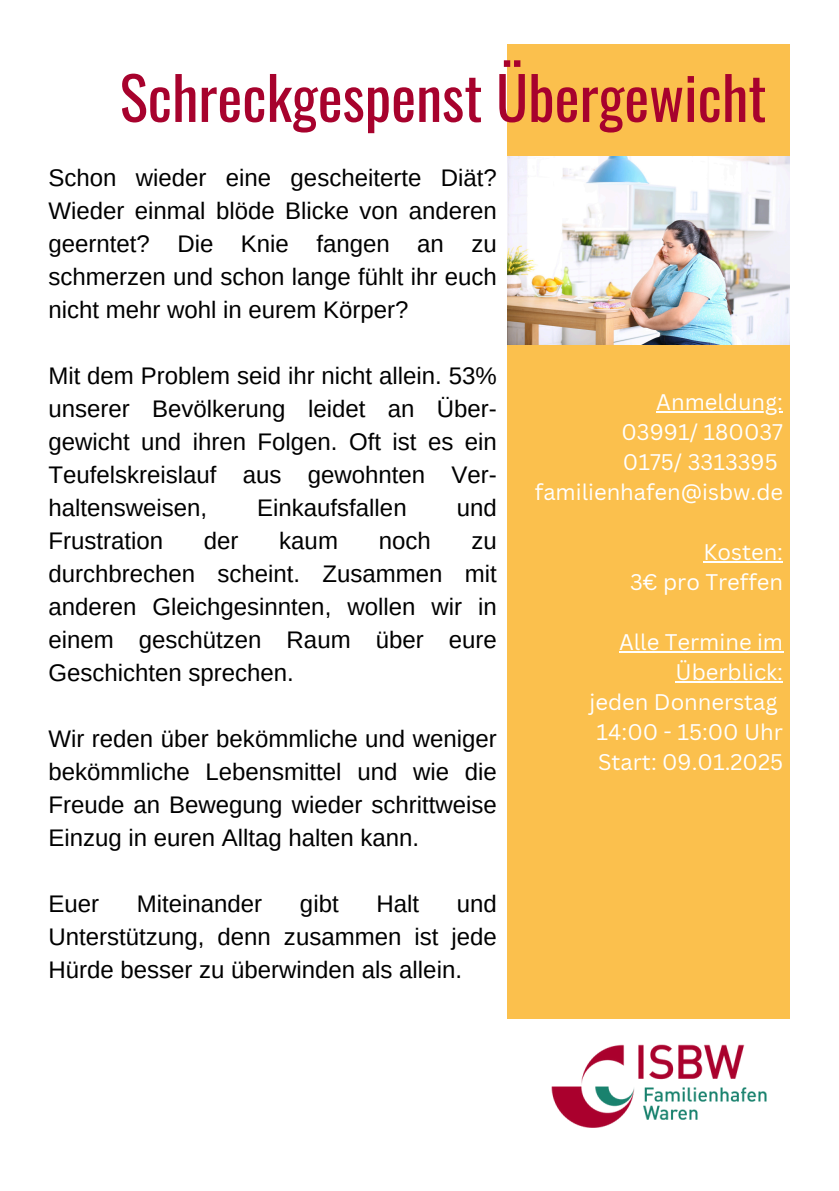
<style>
.page{position:relative;width:839px;height:1191px;background:#fff}
.page>*{position:absolute;margin:0;border:0;box-sizing:border-box;transform-origin:0 0}
.t1{font:59.2px "Oswald";color:#a7022d}
.t2{font:24px/33px "Arimo";color:#000;text-align:justify}
.t3{font:22px/30px "Canva Sans";color:#fff;text-align:right}
</style>
<div class="page">
<div style="left:507px;top:44px;width:283px;height:974px;background:#fbc04d"></div>
<hr style="left:656px;top:411px;width:127px;height:2px;background:#fff">
<hr style="left:703px;top:561px;width:80px;height:2px;background:#fff">
<hr style="left:619px;top:651px;width:164px;height:2px;background:#fff">
<hr style="left:675px;top:681px;width:108px;height:2px;background:#fff">
<img style="left:551px;top:1044px;width:216px;height:84px">
<img style="left:507px;top:157px;width:282px;height:187px">
<p class="t1" style="left:120px;top:51px;width:648px">Schreckgespenst Übergewicht</p>
<p class="t2" style="left:48px;top:161px;width:450px">Schon wieder eine gescheiterte Diät?<br>Wieder einmal blöde Blicke von anderen geerntet? Die Knie fangen an zu schmerzen und schon lange fühlt ihr euch nicht mehr wohl in eurem Körper?</p>
<p class="t2" style="left:48px;top:359px;width:450px">Mit dem Problem seid ihr nicht allein. 53% unserer Bevölkerung leidet an Über&shy;gewicht und ihren Folgen. Oft ist es ein Teufelskreislauf aus gewohnten Ver&shy;haltensweisen,</p>
<p class="t2" style="left:257px;top:491px;width:151px">Einkaufsfallen</p>
<p class="t2" style="left:457px;top:491px;width:42px">und</p>
<p class="t2" style="left:48px;top:524px;width:116px">Frustration</p>
<p class="t2" style="left:204px;top:524px;width:36px">der</p>
<p class="t2" style="left:279px;top:524px;width:60px">kaum</p>
<p class="t2" style="left:378px;top:524px;width:54px">noch</p>
<p class="t2" style="left:48px;top:524px;width:450px;text-indent:423px">zu durchbrechen scheint. Zusammen mit anderen Gleichgesinnten, wollen wir in einem geschützen Raum über eure Geschichten sprechen.</p>
<p class="t2" style="left:48px;top:722px;width:450px">Wir reden über bekömmliche und weniger bekömmliche Lebensmittel und wie die Freude an Bewegung wieder schrittweise Einzug in euren Alltag halten kann.</p>
<p class="t2" style="left:48px;top:887px;width:450px;text-indent:408px">und Unterstützung, denn zusammen ist jede Hürde besser zu überwinden als allein.</p>
<p class="t2" style="left:48px;top:887px;width:52px">Euer</p>
<p class="t2" style="left:137px;top:887px;width:127px">Miteinander</p>
<p class="t2" style="left:300px;top:887px;width:40px">gibt</p>
<p class="t2" style="left:376px;top:887px;width:44px">Halt</p>
<p class="t3" style="left:656px;top:386px;width:128px">Anmeldung:</p>
<p class="t3" style="left:621px;top:416px;width:163px">03991/ 180037</p>
<h1 class="t3" style="left:623px;top:446px;width:156px">0175/ 3313395</h1>
<p class="t3" style="left:535px;top:476px;width:250px">familienhafen@isbw.de</p>
<p class="t3" style="left:703px;top:536px;width:81px">Kosten:</p>
<p class="t3" style="left:630px;top:566px;width:154px">3€ pro Treffen</p>
<p class="t3" style="left:619px;top:626px;width:165px">Alle Termine im<br>Überblick:</p>
<p class="t3" style="left:589px;top:686px;width:189px">jeden Donnerstag</p>
<p class="t3" style="left:596px;top:716px;width:188px">14:00 - 15:00 Uhr</p>
<p class="t3" style="left:598px;top:746px;width:186px">Start: 09.01.2025</p>
</div>
